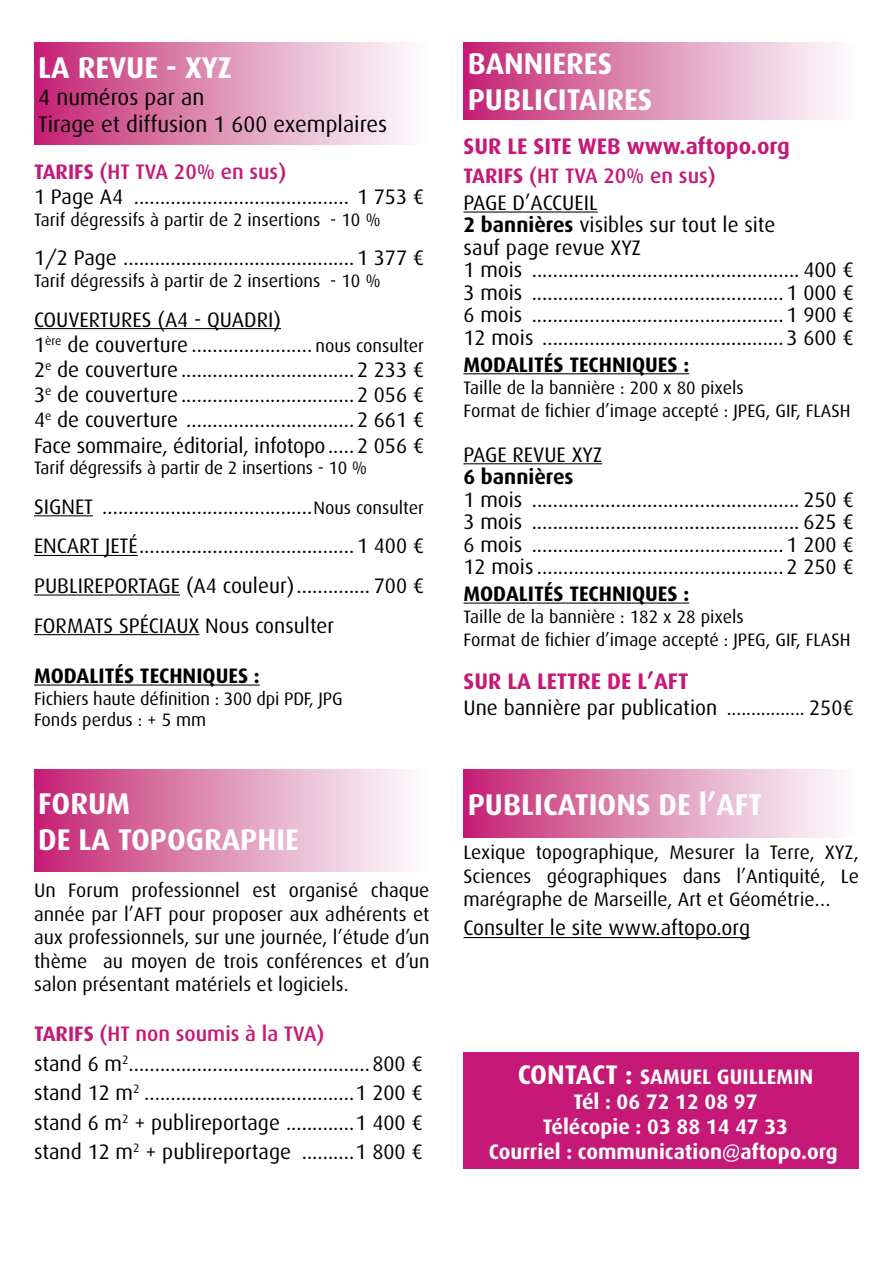
<style>
.page{position:relative;width:893px;height:1263px;background:#fff}
.page>*{position:absolute;margin:0;border:0;box-sizing:border-box;transform-origin:0 0}
.t1{font:700 30px/36px "Dax";color:#fff}
.t2{font:22.5px/27px "Dax";color:#000}
.t3{font:700 22.5px "Dax";color:#c61876}
.t4{font:21px/22.5px "Dax";color:#000}
.t5{font:700 21px/25.2px "Dax";color:#fff;text-align:center}
.t6{font:700 21px "Dax";color:#000}
.t7{font:500 21px/26.7px "Dax";color:#c61876}
.t8{font:19.5px/23.4px "Dax";color:#000;text-align:justify}
.t9{font:18px/22.5px "Dax";color:#000}
.s1{font-weight:700;color:#c61876}
.s2{font-weight:500;color:#c61876}
.s3{font-size:18px}
.s4{font-weight:700}
.s5{font-weight:400;color:#000}
.s6{font-size:19.5px}
.s7{font-size:27px}
</style>
<div class="page">
<hr style="left:34px;top:328px;width:247px;height:1px;background:#000">
<hr style="left:34px;top:515px;width:59px;height:1px;background:#000">
<hr style="left:34px;top:555px;width:104px;height:1px;background:#000">
<hr style="left:34px;top:594px;width:146px;height:1px;background:#000">
<hr style="left:34px;top:634px;width:165px;height:1px;background:#000">
<hr style="left:34px;top:684px;width:226px;height:1px;background:#000">
<div style="left:34px;top:43px;width:395px;height:102px;background:linear-gradient(to right,#c52673,#feffff)"></div>
<hr style="left:463px;top:211px;width:135px;height:2px;background:#000">
<hr style="left:463px;top:373px;width:226px;height:1px;background:#000">
<hr style="left:463px;top:463px;width:139px;height:1px;background:#000">
<hr style="left:463px;top:602px;width:226px;height:2px;background:#000">
<div style="left:463px;top:43px;width:396px;height:76px;background:linear-gradient(to right,#c52673,#fdffff)"></div>
<div style="left:34px;top:770px;width:395px;height:102px;background:linear-gradient(to right,#c52673,#feffff)"></div>
<div style="left:463px;top:1052px;width:396px;height:117px;background:#c61876"></div>
<div style="left:463px;top:770px;width:396px;height:67px;background:linear-gradient(to right,#c52673,#fdffff)"></div>
<hr style="left:463px;top:937px;width:287px;height:1px;background:#000">
<h1 class="t1" style="left:38px;top:50px;width:195px">LA REVUE - XYZ</h1>
<p class="t2" style="left:38px;top:84px;width:351px">4 numéros par an<br>Tirage et diffusion 1 600 exemplaires</p>
<p class="t4" style="left:34px;top:159px;width:391px;line-height:25.2px"><span class="s1">TARIFS</span> <span class="s2">(HT TVA 20% en sus)<br></span>1 Page A4 ......................................... 1 753 €</p>
<p class="t9" style="left:34px;top:208px;width:348px">Tarif dégressifs à partir de 2 insertions - 10 %</p>
<p class="t4" style="left:34px;top:247px;width:391px">1/2 Page ............................................1 377 €</p>
<p class="t9" style="left:34px;top:270px;width:348px">Tarif dégressifs à partir de 2 insertions - 10 %</p>
<p class="t4" style="left:34px;top:307px;width:392px;line-height:25.2px">COUVERTURES (A4 - QUADRI)<br>1<sup>ère</sup> de couverture ....................... <span class="s3">nous consulter </span>2<sup>e</sup> de couverture .................................2 233 € 3<sup>e</sup> de couverture .................................2 056 € 4<sup>e</sup> de couverture ................................2 661 € Face sommaire, éditorial, infotopo.....2 056 €</p>
<p class="t9" style="left:34px;top:457px;width:335px">Tarif dégressifs à partir de 2 insertions - 10 %</p>
<p class="t4" style="left:34px;top:487px;width:392px;line-height:39.6px;text-align:justify">SIGNET ........................................<span class="s3">Nous consulter </span>ENCART JETÉ.........................................1 400 € PUBLIREPORTAGE (A4 couleur).............. 700 € FORMATS SPÉCIAUX Nous consulter</p>
<p class="t6" style="left:34px;top:664px;width:227px">MODALITÉS TECHNIQUES :</p>
<p class="t9" style="left:34px;top:688px;width:310px;line-height:21.6px">Fichiers haute définition : 300 dpi PDF, JPG<br>Fonds perdus : + 5 mm</p>
<h1 class="t1" style="left:38px;top:786px;width:262px">FORUM<br>DE LA TOPOGRAPHIE</h1>
<p class="t8" style="left:34px;top:879px;width:397px">Un Forum professionnel est organisé chaque année par l’AFT pour proposer aux adhérents et aux professionnels, sur une journée, l’étude d’un thème au moyen de trois conférences et d’un salon présentant matériels et logiciels.</p>
<p class="t4" style="left:34px;top:1020px;width:390px;line-height:29.4px"><span class="s1">TARIFS</span> <span class="s2">(HT non soumis à la TVA)<br></span>stand 6 m<sup>2</sup>..............................................800 € stand 12 m<sup>2</sup> ........................................1 200 € stand 6 m<sup>2</sup> + publireportage .............1 400 € stand 12 m<sup>2</sup> + publireportage ..........1 800 €</p>
<h1 class="t1" style="left:468px;top:46px;width:186px">BANNIERES<br>PUBLICITAIRES</h1>
<p class="t3" style="left:463px;top:133px;width:328px">SUR LE SITE WEB www.aftopo.org</p>
<p class="t7" style="left:463px;top:163px;width:254px"><span class="s4">TARIFS</span> (HT TVA 20% en sus)<br><span class="s5">PAGE D’ACCUEIL</span></p>
<p class="t4" style="left:463px;top:214px;width:392px"><span class="s4">2 bannières</span> visibles sur tout le site<br>sauf page revue XYZ<br>1 mois ................................................... 400 € 3 mois ................................................1 000 € 6 mois ................................................1 900 € 12 mois ..............................................3 600 €</p>
<p class="t6" style="left:463px;top:352px;width:227px">MODALITÉS TECHNIQUES :</p>
<p class="t9" style="left:463px;top:377px;width:389px">Taille de la bannière : 200 x 80 pixels<br>Format de fichier d’image accepté : JPEG, GIF, FLASH</p>
<p class="t4" style="left:463px;top:443px;width:140px">PAGE REVUE XYZ</p>
<p class="t6" style="left:463px;top:465px;width:112px">6 bannières</p>
<p class="t4" style="left:463px;top:488px;width:392px;text-align:justify">1 mois ................................................... 250 € 3 mois ................................................... 625 € 6 mois ................................................1 200 € 12 mois ...............................................2 250 €</p>
<p class="t6" style="left:463px;top:582px;width:227px">MODALITÉS TECHNIQUES :</p>
<p class="t9" style="left:463px;top:606px;width:389px">Taille de la bannière : 182 x 28 pixels<br>Format de fichier d’image accepté : JPEG, GIF, FLASH</p>
<p class="t3" style="left:463px;top:669px;width:227px">SUR LA LETTRE DE L’AFT</p>
<p class="t4" style="left:463px;top:696px;width:392px">Une bannière par publication <span class="s6">................</span> 250€</p>
<h1 class="t1" style="left:468px;top:787px;width:296px">PUBLICATIONS DE l’AFT</h1>
<p class="t8" style="left:463px;top:841px;width:397px">Lexique topographique, Mesurer la Terre, XYZ, Sciences géographiques dans l’Antiquité, Le marégraphe de Marseille, Art et Géométrie…</p>
<p class="t4" style="left:463px;top:917px;width:288px">Consulter le site www.aftopo.org</p>
<p class="t5" style="left:489px;top:1064px;width:350px"><span class="s7">CONTACT :</span> SAMUEL GUILLEMIN<br>Tél : 06 72 12 08 97<br>Télécopie : 03 88 14 47 33<br>Courriel : communication@aftopo.org</p>
</div>
